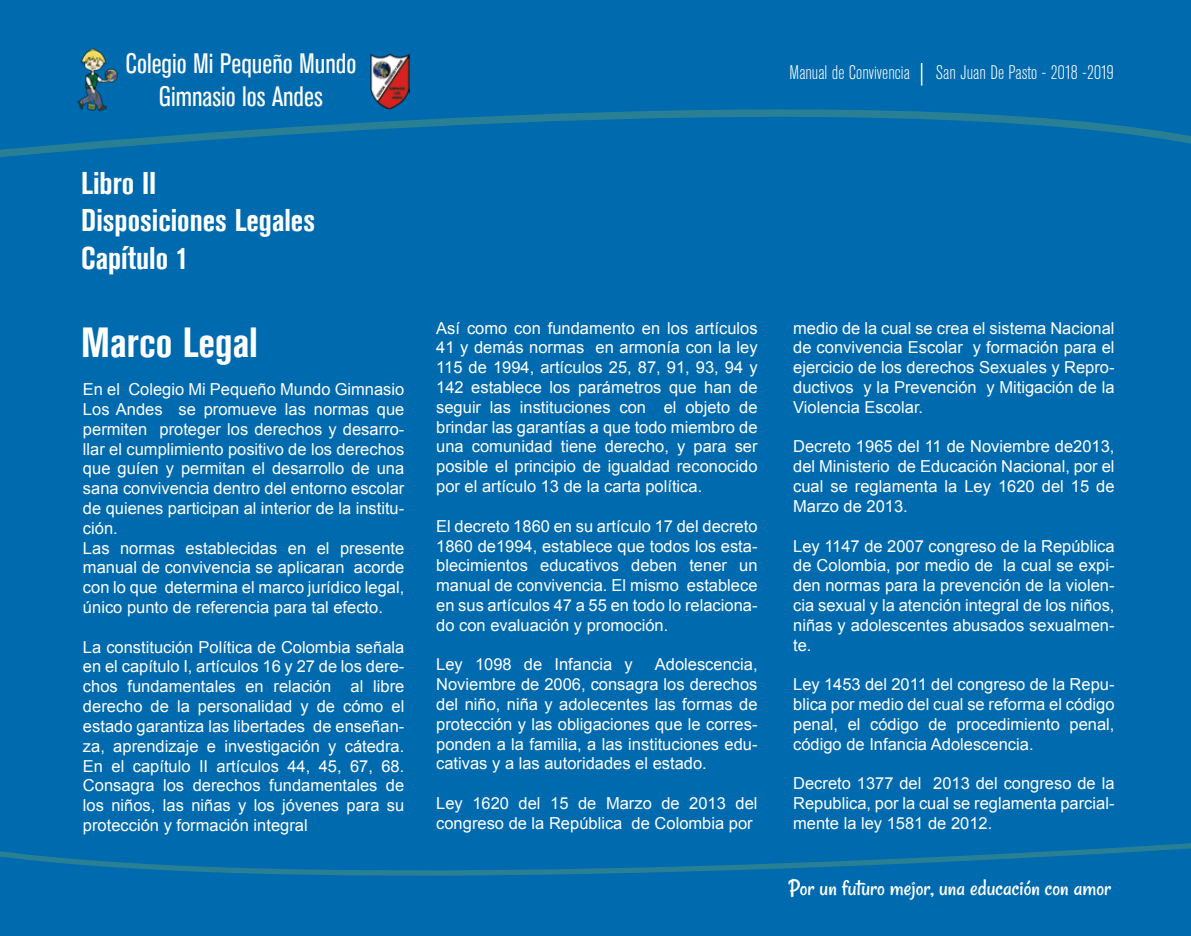
<style>
.page{position:relative;width:1191px;height:936px;background:#fff}
.page>*{position:absolute;margin:0;border:0;box-sizing:border-box;transform-origin:0 0}
.t1{font:700 condensed 42px "Akzidenz Grotesk BE";color:#fff}
.t2{font:700 condensed 31.35px/37.7px "Akzidenz Grotesk BE";color:#fff}
.t3{font:condensed 27.9px/33.6px "Akzidenz Grotesk BE";color:#fff;text-align:center}
.t4{font:23.7px "Rancho";color:#fff}
.t5{font:300 condensed 19.5px "Akzidenz Grotesk BE";color:#fff}
.t6{font:16.5px/19.8px "Arial";color:#fff;text-align:justify}
</style>
<div class="page">
<div style="left:0;top:0;width:1191px;height:935px;background:#006aaf"></div>
<svg style="left:0;top:843px;width:1191px;height:33px"></svg>
<svg style="left:0;top:53px;width:1191px;height:104px"></svg>
<svg style="left:921px;top:63px;width:1px;height:22px"></svg>
<img style="left:370px;top:54px;width:40px;height:55px">
<img style="left:74px;top:48px;width:45px;height:67px">
<h3 class="t3" style="left:125px;top:47px;width:232px">Colegio Mi Pequeño Mundo<br>Gimnasio los Andes</h3>
<h2 class="t2" style="left:81px;top:164px;width:235px">Libro II<br>Disposiciones Legales<br>Capítulo 1</h2>
<h1 class="t1" style="left:81px;top:318px;width:178px">Marco Legal</h1>
<p class="t6" style="left:436px;top:318px;width:323px">Así como con fundamento en los artículos 41 y demás normas en armonía con la ley 115 de 1994, artículos 25, 87, 91, 93, 94 y 142 establece los parámetros que han de seguir las instituciones con el objeto de brindar las garantías a que todo miembro de una comunidad tiene derecho, y para ser posible el principio de igualdad reconocido por el artículo 13 de la carta política.</p>
<p class="t6" style="left:436px;top:516px;width:323px">El decreto 1860 en su artículo 17 del decreto 1860 de1994, establece que todos los esta&shy;blecimientos educativos deben tener un manual de convivencia. El mismo establece en sus artículos 47 a 55 en todo lo relaciona&shy;do con evaluación y promoción.</p>
<p class="t6" style="left:436px;top:654px;width:198px">Ley 1098 de Infancia y</p>
<p class="t6" style="left:83px;top:379px;width:323px;text-align:left">En el Colegio Mi Pequeño Mundo Gimnasio Los Andes se promueve las normas que permiten proteger los derechos y desarro&shy;llar el cumplimiento positivo de los derechos que guíen y permitan el desarrollo de una sana convivencia dentro del entorno escolar de quienes participan al interior de la institu&shy;ción.<br>Las normas establecidas en el presente manual de convivencia se aplicaran acorde con lo que determina el marco jurídico legal, único punto de referencia para tal efecto.</p>
<p class="t6" style="left:83px;top:637px;width:323px">La constitución Política de Colombia señala en el capítulo I, artículos 16 y 27 de los dere&shy;chos fundamentales en relación al libre derecho de la personalidad y de cómo el estado garantiza las libertades de enseñan&shy;za, aprendizaje e investigación y cátedra.<br>En el capítulo II artículos 44, 45, 67, 68.<br>Consagra los derechos fundamentales de los niños, las niñas y los jóvenes para su protección y formación integral</p>
<p class="t6" style="left:436px;top:654px;width:323px;text-indent:219px">Adolescencia, Noviembre de 2006, consagra los derechos del niño, niña y adolecentes las formas de protección y las obligaciones que le corres&shy;ponden a la familia, a las instituciones edu&shy;cativas y a las autoridades el estado.</p>
<p class="t6" style="left:436px;top:793px;width:323px">Ley 1620 del 15 de Marzo de 2013 del congreso de la República de Colombia por</p>
<p class="t5" style="left:789px;top:62px;width:122px">Manual de Convivencia</p>
<p class="t5" style="left:936px;top:62px;width:179px">San Juan De Pasto - 2018 -2019</p>
<p class="t6" style="left:793px;top:318px;width:323px">medio de la cual se crea el sistema Nacional de convivencia Escolar y formación para el ejercicio de los derechos Sexuales y Repro&shy;ductivos y la Prevención y Mitigación de la Violencia Escolar.</p>
<p class="t6" style="left:793px;top:437px;width:323px">Decreto 1965 del 11 de Noviembre de2013, del Ministerio de Educación Nacional, por el cual se reglamenta la Ley 1620 del 15 de Marzo de 2013.</p>
<p class="t6" style="left:793px;top:536px;width:323px">Ley 1147 de 2007 congreso de la República de Colombia, por medio de la cual se expi&shy;den normas para la prevención de la violen&shy;cia sexual y la atención integral de los niños, niñas y adolescentes abusados sexualmen&shy;te.</p>
<p class="t6" style="left:793px;top:674px;width:323px">Ley 1453 del 2011 del congreso de la Repu&shy;blica por medio del cual se reforma el código penal, el código de procedimiento penal, código de Infancia Adolescencia.</p>
<p class="t6" style="left:793px;top:773px;width:323px">Decreto 1377 del 2013 del congreso de la Republica, por la cual se reglamenta parcial&shy;mente la ley 1581 de 2012.</p>
<h3 class="t4" style="left:789px;top:873px;width:324px">Por un futuro mejor, una educación con amor</h3>
</div>
